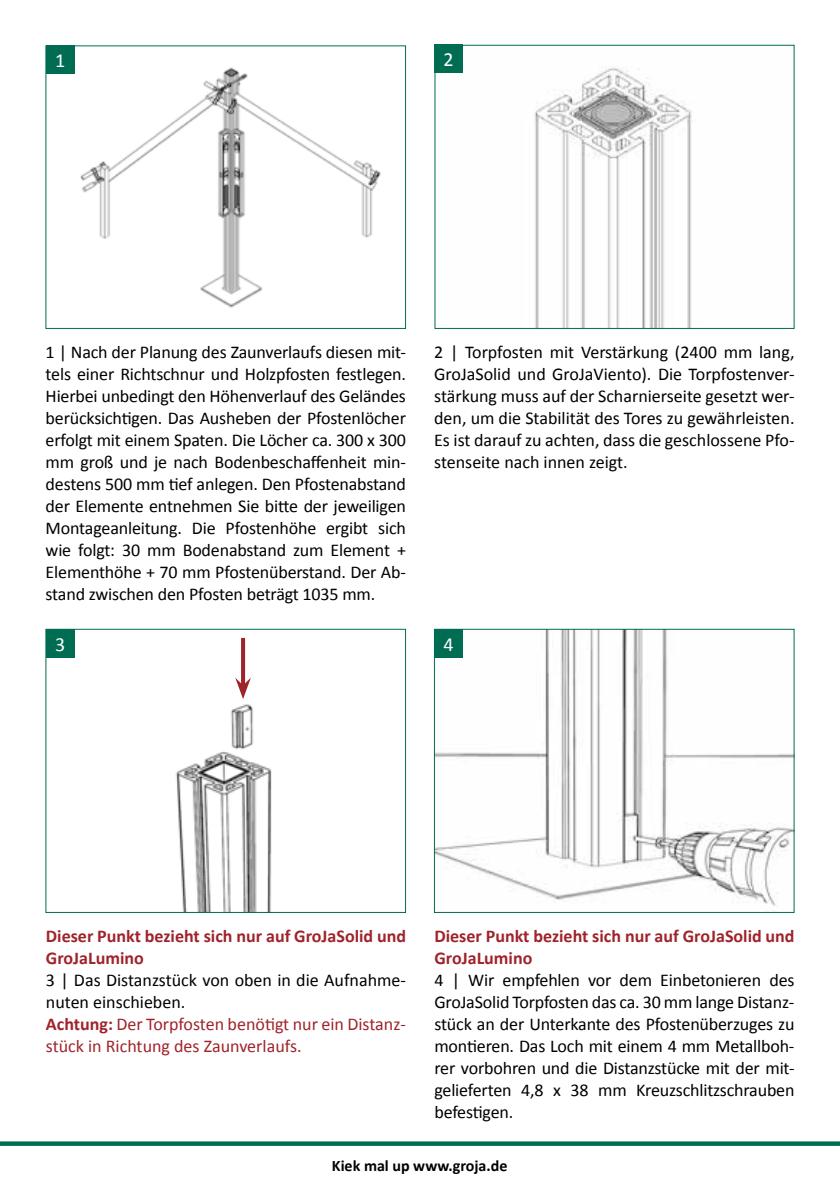
<style>
.page{position:relative;width:840px;height:1191px;background:#fff}
.page>*{position:absolute;margin:0;border:0;box-sizing:border-box;transform-origin:0 0}
.t1{font:20px "Calibri";color:#fff}
.t2{font:18px/22px "Calibri";letter-spacing:-.01em;color:#000;text-align:justify}
.t3{font:18px/22px "Calibri";color:#9f232a}
.t4{font:700 18px/22px "Calibri";color:#9f232a}
.t5{font:700 16px "Calibri";color:#000}
.s1{color:#000}
.s2{font-weight:700}
</style>
<div class="page">
<svg style="left:0;top:1141px;width:839px;height:4px;background:#1b7b64"></svg>
<img style="left:462px;top:47px;width:230px;height:280px">
<div style="left:434px;top:45px;width:360px;height:284px;border:1px solid #006c52"></div>
<div style="left:434px;top:45px;width:28px;height:28px;background:#006c52"></div>
<img style="left:47px;top:631px;width:225px;height:280px">
<div style="left:45px;top:629px;width:361px;height:284px;border:1px solid #006c52"></div>
<div style="left:46px;top:629px;width:28px;height:28px;background:#006c52"></div>
<hr style="left:241px;top:638px;width:4px;height:47px;background:#9f232a">
<svg style="left:235px;top:677px;width:16px;height:22px"></svg>
<img style="left:435px;top:631px;width:357px;height:275px">
<div style="left:433px;top:629px;width:361px;height:284px;border:1px solid #006c52"></div>
<div style="left:434px;top:629px;width:28px;height:28px;background:#006c52"></div>
<img style="left:74px;top:47px;width:307px;height:261px">
<div style="left:45px;top:45px;width:361px;height:284px;border:1px solid #006c52"></div>
<div style="left:46px;top:45px;width:28px;height:29px;background:#006c52"></div>
<p class="t1" style="left:55px;top:48px;width:12px">1</p>
<p class="t1" style="left:443px;top:47px;width:12px">2</p>
<p class="t2" style="left:46px;top:341px;width:361px">1 | Nach der Planung des Zaunverlaufs diesen mit&shy;tels einer Richtschnur und Holzpfosten festlegen.<br>Hierbei unbedingt den Höhenverlauf des Geländes berücksichtigen. Das Ausheben der Pfostenlöcher erfolgt mit einem Spaten. Die Löcher ca. 300 x 300 mm groß und je nach Bodenbeschaffenheit min&shy;destens 500 mm tief anlegen. Den Pfostenabstand der Elemente entnehmen Sie bitte der jeweiligen Montageanleitung. Die Pfostenhöhe ergibt sich wie folgt: 30 mm Bodenabstand zum Element + Elementhöhe + 70 mm Pfostenüberstand. Der Ab&shy;stand zwischen den Pfosten beträgt 1035 mm.</p>
<p class="t1" style="left:55px;top:631px;width:12px">3</p>
<p class="t2" style="left:434px;top:341px;width:362px">2 | Torpfosten mit Verstärkung (2400 mm lang, GroJaSolid und GroJaViento). Die Torpfostenver&shy;stärkung muss auf der Scharnierseite gesetzt wer&shy;den, um die Stabilität des Tores zu gewährleisten.<br>Es ist darauf zu achten, dass die geschlossene Pfo&shy;stenseite nach innen zeigt.</p>
<p class="t1" style="left:443px;top:631px;width:12px">4</p>
<p class="t4" style="left:46px;top:925px;width:361px">Dieser Punkt bezieht sich nur auf GroJaSolid und<br>GroJaLumino</p>
<p class="t3" style="left:46px;top:969px;width:361px"><span class="s1">3 | Das Distanzstück von oben in die Aufnahme&shy;nuten einschieben.<br></span><span class="s2">Achtung:</span> Der Torpfosten benötigt nur ein Distanz&shy;stück in Richtung des Zaunverlaufs.</p>
<p class="t4" style="left:434px;top:925px;width:361px">Dieser Punkt bezieht sich nur auf GroJaSolid und<br>GroJaLumino</p>
<p class="t2" style="left:434px;top:969px;width:361px">4 | Wir empfehlen vor dem Einbetonieren des GroJaSolid Torpfosten das ca. 30 mm lange Distanz&shy;stück an der Unterkante des Pfostenüberzuges zu montieren. Das Loch mit einem 4 mm Metallboh&shy;rer vorbohren und die Distanzstücke mit der mit&shy;gelieferten 4,8 x 38 mm Kreuzschlitzschrauben befestigen.</p>
<p class="t5" style="left:332px;top:1155px;width:177px">Kiek mal up www.groja.de</p>
</div>
